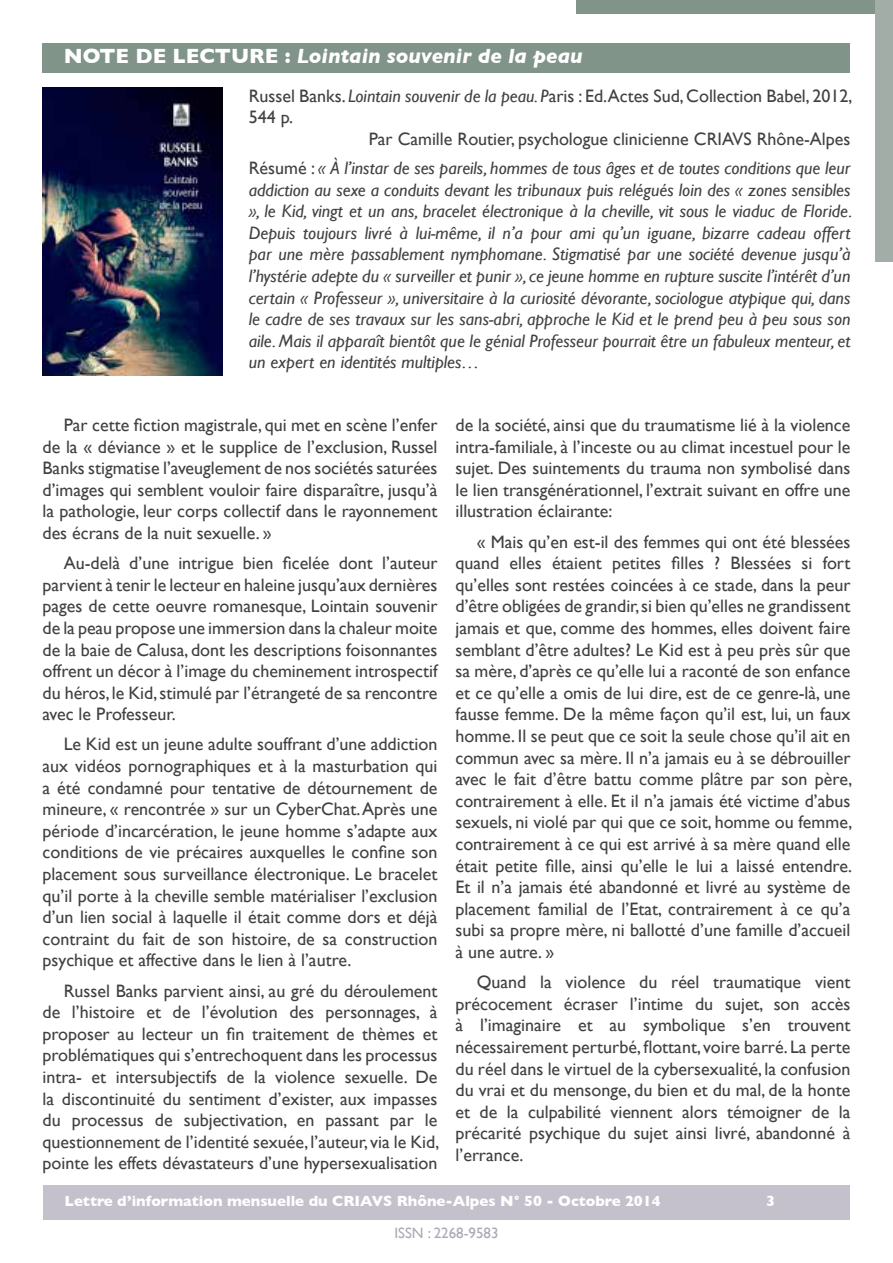
<style>
.page{position:relative;width:893px;height:1263px;background:#fff}
.page>*{position:absolute;margin:0;border:0;box-sizing:border-box;transform-origin:0 0}
.t1{font:italic 700 21px "Gill Sans";color:#fff}
.t2{font:18px/21.6px "Gill Sans";color:#414042;text-align:justify}
.t3{font:italic 18px/21.6px "Gill Sans";color:#414042;text-align:justify}
.t4{font:700 15px "Gill Sans";color:#fff}
.t5{font:15px "Gill Sans";color:#ada7b6}
.s1{font-style:normal}
.s2{font-style:italic}
</style>
<div class="page">
<hr style="left:892px;top:904px;width:1px;height:359px;background:#903c5b">
<div style="left:43px;top:1185px;width:807px;height:35px;background:#c5c1cc"></div>
<div style="left:576px;top:0;width:316px;height:14px;background:#80948a"></div>
<div style="left:876px;top:0;width:17px;height:261px;background:#a2ada8"></div>
<div style="left:43px;top:43px;width:807px;height:29px;background:#80948a"></div>
<img style="left:43px;top:87px;width:180px;height:288px">
<p class="t1" style="left:64px;top:44px;width:521px"><span class="s1">NOTE DE LECTURE :</span> Lointain souvenir de la peau</p>
<p class="t2" style="left:249px;top:85px;width:605px">Russel Banks. <span class="s2">Lointain souvenir de la peau. P</span>aris : Ed.Actes Sud, Collection Babel, 2012,</p>
<p class="t2" style="left:249px;top:106px;width:46px">544 p.</p>
<p class="t2" style="left:369px;top:128px;width:483px">Par Camille Routier, psychologue clinicienne CRIAVS Rhône-Alpes</p>
<p class="t3" style="left:249px;top:157px;width:605px"><span class="s1">Résumé :</span> « À l’instar de ses pareils, hommes de tous âges et de toutes conditions que leur addiction au sexe a conduits devant les tribunaux puis relégués loin des « zones sensibles », le Kid, vingt et un ans, bracelet électronique à la cheville, vit sous le viaduc de Floride.<br>Depuis toujours livré à lui-même, il n’a pour ami qu’un iguane, bizarre cadeau offert par une mère passablement nymphomane. Stigmatisé par une société devenue jusqu’à l’hystérie adepte du « surveiller et punir », ce jeune homme en rupture suscite l’intérêt d’un certain « Professeur », universitaire à la curiosité dévorante, sociologue atypique qui, dans le cadre de ses travaux sur les sans-abri, approche le Kid et le prend peu à peu sous son aile. Mais il apparaît bientôt que le génial Professeur pourrait être un fabuleux menteur, et un expert en identités multiples…</p>
<p class="t2" style="left:43px;top:414px;width:396px;text-indent:21px">Par cette fiction magistrale, qui met en scène l’enfer de la « déviance » et le supplice de l’exclusion, Russel Banks stigmatise l’aveuglement de nos sociétés saturées d’images qui semblent vouloir faire disparaître, jusqu’à la pathologie, leur corps collectif dans le rayonnement des écrans de la nuit sexuelle. »</p>
<p class="t2" style="left:43px;top:552px;width:396px;text-indent:21px">Au-delà d’une intrigue bien ficelée dont l’auteur parvient à tenir le lecteur en haleine jusqu’aux dernières pages de cette oeuvre romanesque, Lointain souvenir de la peau propose une immersion dans la chaleur moite de la baie de Calusa, dont les descriptions foisonnantes offrent un décor à l’image du cheminement introspectif du héros, le Kid, stimulé par l’étrangeté de sa rencontre avec le Professeur.</p>
<p class="t2" style="left:43px;top:733px;width:396px;text-indent:21px">Le Kid est un jeune adulte souffrant d’une addiction aux vidéos pornographiques et à la masturbation qui a été condamné pour tentative de détournement de mineure, « rencontrée » sur un CyberChat. Après une période d’incarcération, le jeune homme s’adapte aux conditions de vie précaires auxquelles le confine son placement sous surveillance électronique. Le bracelet qu’il porte à la cheville semble matérialiser l’exclusion d’un lien social à laquelle il était comme dors et déjà contraint du fait de son histoire, de sa construction psychique et affective dans le lien à l’autre.</p>
<p class="t2" style="left:43px;top:979px;width:398px;text-indent:21px">Russel Banks parvient ainsi, au gré du déroulement de l’histoire et de l’évolution des personnages, à proposer au lecteur un fin traitement de thèmes et problématiques qui s’entrechoquent dans les processus intra- et intersubjectifs de la violence sexuelle. De la discontinuité du sentiment d’exister, aux impasses du processus de subjectivation, en passant par le questionnement de l’identité sexuée, l’auteur, via le Kid, pointe les effets dévastateurs d’une hypersexualisation</p>
<p class="t2" style="left:455px;top:414px;width:396px">de la société, ainsi que du traumatisme lié à la violence intra-familiale, à l’inceste ou au climat incestuel pour le sujet. Des suintements du trauma non symbolisé dans le lien transgénérationnel, l’extrait suivant en offre une illustration éclairante:</p>
<p class="t2" style="left:455px;top:530px;width:398px;text-indent:21px">« Mais qu’en est-il des femmes qui ont été blessées quand elles étaient petites filles ? Blessées si fort qu’elles sont restées coincées à ce stade, dans la peur d’être obligées de grandir, si bien qu’elles ne grandissent jamais et que, comme des hommes, elles doivent faire semblant d’être adultes? Le Kid est à peu près sûr que sa mère, d’après ce qu’elle lui a raconté de son enfance et ce qu’elle a omis de lui dire, est de ce genre-là, une fausse femme. De la même façon qu’il est, lui, un faux homme. Il se peut que ce soit la seule chose qu’il ait en commun avec sa mère. Il n’a jamais eu à se débrouiller avec le fait d’être battu comme plâtre par son père, contrairement à elle. Et il n’a jamais été victime d’abus sexuels, ni violé par qui que ce soit, homme ou femme, contrairement à ce qui est arrivé à sa mère quand elle était petite fille, ainsi qu’elle le lui a laissé entendre.<br>Et il n’a jamais été abandonné et livré au système de placement familial de l’Etat, contrairement à ce qu’a subi sa propre mère, ni ballotté d’une famille d’accueil à une autre. »</p>
<p class="t2" style="left:455px;top:971px;width:397px;text-indent:21px">Quand la violence du réel traumatique vient précocement écraser l’intime du sujet, son accès à l’imaginaire et au symbolique s’en trouvent nécessairement perturbé, flottant, voire barré. La perte du réel dans le virtuel de la cybersexualité, la confusion du vrai et du mensonge, du bien et du mal, de la honte et de la culpabilité viennent alors témoigner de la précarité psychique du sujet ainsi livré, abandonné à l’errance.</p>
<p class="t4" style="left:65px;top:1192px;width:598px">Lettre d’information mensuelle du CRIAVS Rhône-Alpes N° 50 - Octobre 2014</p>
<p class="t4" style="left:766px;top:1192px;width:10px">3</p>
<p class="t5" style="left:394px;top:1224px;width:106px">ISSN : 2268-9583</p>
</div>
